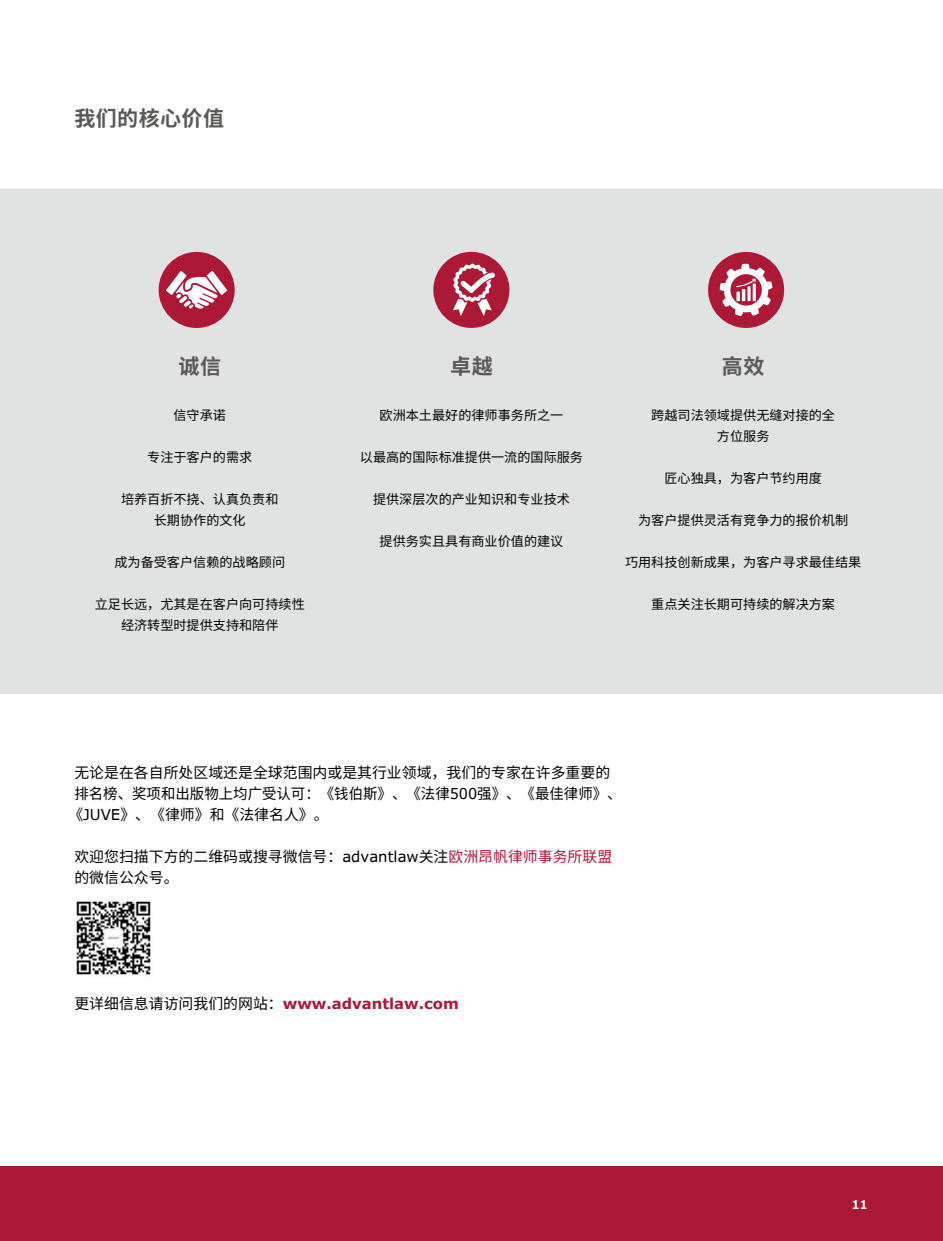
<style>
.page{position:relative;width:943px;height:1241px;background:#fff}
.page>*{position:absolute;margin:0;border:0;box-sizing:border-box;transform-origin:0 0}
.t1{font:700 21px "Source Han Sans CN";letter-spacing:.02em;color:#595958}
.t2{font:14.88px/21px "Source Han Sans CN";color:#000}
.t3{font:700 14.88px "Verdana Pro";color:#ab1937}
.t4{font:13.12px/21px "Source Han Sans CN";color:#000;text-align:center}
.t5{font:600 12.25px "Verdana Pro";color:#fff}
.s1{font-family:"Verdana Pro"}
.s2{color:#ab1937}
.s3{font-family:"Source Han Sans CN";font-weight:400;color:#000}
</style>
<div class="page">
<img style="left:76px;top:901px;width:75px;height:74px">
<div style="left:0;top:189px;width:943px;height:504px;background:#e1e2e2"></div>
<div style="left:0;top:1166px;width:943px;height:74px;background:#ab1937"></div>
<div style="left:159px;top:252px;width:76px;height:76px;background:#ab1937;border-radius:50%"></div>
<svg style="left:166px;top:271px;width:61px;height:38px"></svg>
<div style="left:708px;top:252px;width:76px;height:76px;background:#ab1937;border-radius:50%"></div>
<svg style="left:719px;top:264px;width:53px;height:52px"></svg>
<div style="left:433px;top:252px;width:76px;height:76px;background:#ab1937;border-radius:50%"></div>
<svg style="left:453px;top:263px;width:42px;height:53px"></svg>
<h1 class="t1" style="left:74px;top:106px;width:151px">我们的核心价值</h1>
<h1 class="t1" style="left:178px;top:354px;width:44px">诚信</h1>
<p class="t4" style="left:173px;top:405px;width:54px">信守承诺</p>
<p class="t4" style="left:147px;top:447px;width:106px">专注于客户的需求</p>
<p class="t4" style="left:121px;top:489px;width:159px">培养百折不挠、认真负责和长期协作的文化</p>
<p class="t4" style="left:114px;top:552px;width:172px">成为备受客户信赖的战略顾问</p>
<p class="t4" style="left:95px;top:594px;width:211px">立足长远，尤其是在客户向可持续性经济转型时提供支持和陪伴</p>
<h1 class="t1" style="left:450px;top:354px;width:44px">卓越</h1>
<p class="t4" style="left:379px;top:405px;width:185px">欧洲本土最好的律师事务所之一</p>
<p class="t4" style="left:360px;top:447px;width:225px">以最高的国际标准提供一流的国际服务</p>
<p class="t4" style="left:373px;top:489px;width:198px">提供深层次的产业知识和专业技术</p>
<p class="t4" style="left:379px;top:531px;width:185px">提供务实且具有商业价值的建议</p>
<h1 class="t1" style="left:722px;top:354px;width:44px">高效</h1>
<p class="t4" style="left:651px;top:405px;width:185px">跨越司法领域提供无缝对接的全方位服务</p>
<p class="t4" style="left:664px;top:468px;width:159px">匠心独具，为客户节约用度</p>
<p class="t4" style="left:638px;top:510px;width:211px">为客户提供灵活有竞争力的报价机制</p>
<p class="t4" style="left:625px;top:552px;width:238px">巧用科技创新成果，为客户寻求最佳结果</p>
<p class="t4" style="left:651px;top:594px;width:185px">重点关注长期可持续的解决方案</p>
<p class="t2" style="left:74px;top:761px;width:537px">无论是在各自所处区域还是全球范围内或是其行业领域，我们的专家在许多重要的</p>
<p class="t2" style="left:74px;top:782px;width:549px">排名榜、奖项和出版物上均广受认可：《钱伯斯》、《法律<span class="s1">500</span>强》、《最佳律师》、</p>
<p class="t2" style="left:69px;top:803px;width:262px">《<span class="s1">JUVE</span>》、《律师》和《法律名人》。</p>
<p class="t2" style="left:74px;top:845px;width:539px">欢迎您扫描下方的二维码或搜寻微信号：<span class="s1">advantlaw</span>关注<span class="s2">欧洲昂帆律师事务所联盟</span>的微信公众号。</p>
<p class="t3" style="left:74px;top:993px;width:386px"><span class="s3">更详细信息请访问我们的网站：</span>www.advantlaw.com</p>
<p class="t5" style="left:852px;top:1196px;width:17px">11</p>
</div>
